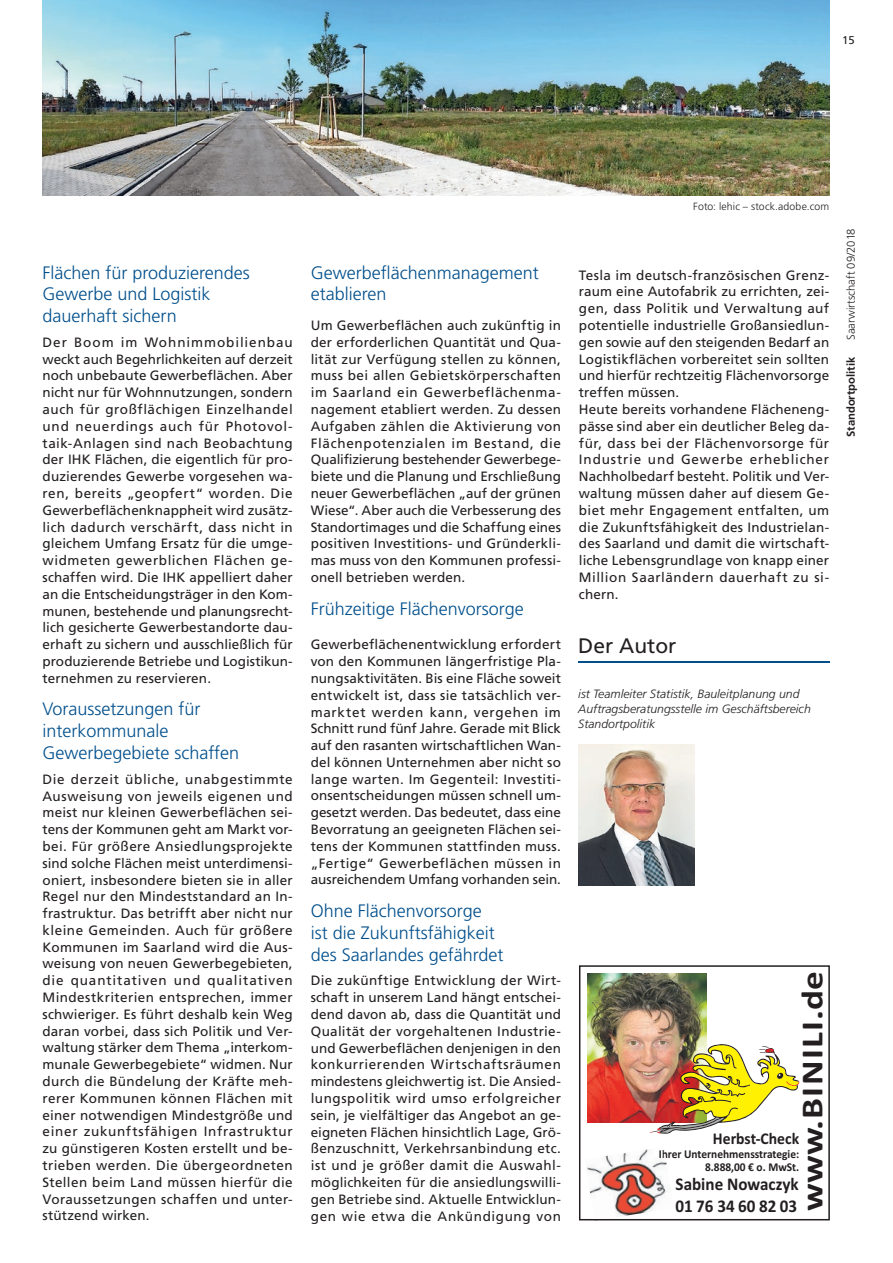
<style>
.page{position:relative;width:893px;height:1263px;background:#fff}
.page>*{position:absolute;margin:0;border:0;box-sizing:border-box;transform-origin:0 0}
.t1{font:700 30.75px "Calibri";letter-spacing:.04em;color:#231f20;scale:1.21 1}
.t2{font:21px "Frutiger LT";color:#231f20}
.t3{font:300 18px/21.8px "Frutiger LT";color:#004f8c}
.t4{font:700 18px/21.6px "Calibri";color:#231f20;scale:.95 1}
.t5{font:700 16.5px "Calibri";color:#231f20;scale:.95 1}
.t6{font:13.5px/16.8px "Frutiger LT";letter-spacing:.01em;color:#231f20;text-align:justify}
.t7{font:italic 300 12px/15px "Frutiger LT";color:#231f20}
.t8{font:700 12px/12.9px "Calibri";color:#231f20;text-align:right;scale:.95 1}
.t9{font:300 11.25px "Frutiger LT";color:#231f20}
.t10{font:700 11.25px "Frutiger LT";color:#231f20}
.t11{font:11.25px "Frutiger LT";color:#231f20}
.t12{font:300 10.5px "Frutiger LT";letter-spacing:.015em;color:#231f20}
</style>
<div class="page">
<img style="left:43px;top:0;width:786px;height:196px">
<hr style="left:578px;top:661px;width:252px;height:2px;background:#004f8c">
<img style="left:578px;top:745px;width:117px;height:140px">
<div style="left:579px;top:965px;width:251px;height:255px;border:2px solid #231f20"></div>
<img style="left:587px;top:974px;width:119px;height:149px">
<img style="left:650px;top:1044px;width:149px;height:90px">
<img style="left:585px;top:1149px;width:89px;height:70px">
<p class="t11" style="left:842px;top:34px;width:14px">15</p>
<h3 class="t3" style="left:43px;top:262px;width:209px">Flächen für produzierendes<br>Gewerbe und Logistik dauerhaft sichern</h3>
<p class="t6" style="left:43px;top:334px;width:252px">Der Boom im Wohnimmobilienbau weckt auch Begehrlichkeiten auf derzeit noch unbebaute Gewerbeflächen. Aber nicht nur für Wohnnutzungen, sondern auch für großflächigen Einzelhandel und neuerdings auch für Photovol&shy;taik-Anlagen sind nach Beobachtung der IHK Flächen, die eigentlich für pro&shy;duzierendes Gewerbe vorgesehen wa&shy;ren, bereits „geopfert“ worden. Die Gewerbeflächenknappheit wird zusätz&shy;lich dadurch verschärft, dass nicht in gleichem Umfang Ersatz für die umge&shy;widmeten gewerblichen Flächen ge&shy;schaffen wird. Die IHK appelliert daher an die Entscheidungsträger in den Kom&shy;munen, bestehende und planungsrecht&shy;lich gesicherte Gewerbestandorte dau&shy;erhaft zu sichern und ausschließlich für produzierende Betriebe und Logistikun&shy;ternehmen zu reservieren.</p>
<h3 class="t3" style="left:43px;top:699px;width:198px">Voraussetzungen für interkommunale<br>Gewerbe gebiete schaffen</h3>
<p class="t6" style="left:43px;top:771px;width:252px">Die derzeit übliche, unabgestimmte Ausweisung von jeweils eigenen und meist nur kleinen Gewerbeflächen sei&shy;tens der Kommunen geht am Markt vor&shy;bei. Für größere Ansiedlungsprojekte sind solche Flächen meist unterdimensi&shy;oniert, insbesondere bieten sie in aller Regel nur den Mindeststandard an In&shy;frastruktur. Das betrifft aber nicht nur kleine Gemeinden. Auch für größere Kommunen im Saarland wird die Aus&shy;weisung von neuen Gewerbegebieten, die quantitativen und qualitativen Mindestkriterien entsprechen, immer schwieriger. Es führt deshalb kein Weg daran vorbei, dass sich Politik und Ver&shy;waltung stärker dem Thema „interkom&shy;munale Gewerbegebiete“ widmen. Nur durch die Bündelung der Kräfte meh&shy;rerer Kommunen können Flächen mit einer notwendigen Mindestgröße und einer zukunftsfähigen Infrastruktur zu günstigeren Kosten erstellt und be&shy;trieben werden. Die übergeordneten Stellen beim Land müssen hierfür die Voraussetzungen schaffen und unter&shy;stützend wirken.</p>
<p class="t12" style="left:693px;top:200px;width:137px">Foto: lehic – stock.adobe.com</p>
<h3 class="t3" style="left:311px;top:262px;width:230px">Gewerbeflächenmanagement etablieren</h3>
<p class="t6" style="left:311px;top:317px;width:252px">Um Gewerbeflächen auch zukünftig in der erforderlichen Quantität und Qua&shy;lität zur Verfügung stellen zu können, muss bei allen Gebietskörperschaften im Saarland ein Gewerbeflächenma&shy;nagement etabliert werden. Zu dessen Aufgaben zählen die Aktivierung von Flächenpotenzialen im Bestand, die Qualifizierung bestehender Gewerbege&shy;biete und die Planung und Erschließung neuer Gewerbeflächen „auf der grünen Wiese“. Aber auch die Verbesserung des Standortimages und die Schaffung eines positiven Investitions- und Gründerkli&shy;mas muss von den Kommunen professi&shy;onell betrieben werden.</p>
<h3 class="t3" style="left:311px;top:598px;width:214px">Frühzeitige Flächenvorsorge</h3>
<p class="t6" style="left:311px;top:636px;width:252px">Gewerbeflächenentwicklung erfordert von den Kommunen längerfristige Pla&shy;nungsaktivitäten. Bis eine Fläche soweit entwickelt ist, dass sie tatsächlich ver&shy;marktet werden kann, vergehen im Schnitt rund fünf Jahre. Gerade mit Blick auf den rasanten wirtschaftlichen Wan&shy;del können Unternehmen aber nicht so lange warten. Im Gegenteil: Investiti&shy;onsentscheidungen müssen schnell um&shy;gesetzt werden. Das bedeutet, dass eine Bevorratung an geeigneten Flächen sei&shy;tens der Kommunen stattfinden muss. „Fertige“ Gewerbeflächen müssen in ausreichendem Umfang vorhanden sein.</p>
<h3 class="t3" style="left:311px;top:900px;width:194px">Ohne Flächenvorsorge<br>ist die Zukunftsfähigkeit des Saarlandes gefährdet</h3>
<p class="t6" style="left:311px;top:972px;width:252px">Die zukünftige Entwicklung der Wirt&shy;schaft in unserem Land hängt entschei&shy;dend davon ab, dass die Quantität und Qualität der vorgehaltenen Industrie&shy;und Gewerbeflächen denjenigen in den konkurrierenden Wirtschaftsräumen mindestens gleichwertig ist. Die Ansied&shy;lungspolitik wird umso erfolgreicher sein, je vielfältiger das Angebot an ge&shy;eigneten Flächen hinsichtlich Lage, Grö&shy;ßenzuschnitt, Verkehrsanbindung etc. ist und je größer damit die Auswahl&shy;möglichkeiten für die ansiedlungswilli&shy;gen Betriebe sind. Aktuelle Entwicklun&shy;gen wie etwa die Ankündigung von</p>
<p class="t6" style="left:579px;top:267px;width:252px;text-align:left">Tesla im deutsch-französischen Grenz&shy;raum eine Autofabrik zu errichten, zei&shy;gen, dass Politik und Verwaltung auf potentielle industrielle Großansiedlun&shy;gen sowie auf den steigenden Bedarf an Logistikflächen vorbereitet sein sollten und hierfür rechtzeitig Flächenvorsorge treffen müssen.<br>Heute bereits vorhandene Flächeneng&shy;pässe sind aber ein deutlicher Beleg da&shy;für, dass bei der Flächenvorsorge für Industrie und Gewerbe erheblicher Nachholbedarf besteht. Politik und Ver&shy;waltung müssen daher auf diesem Ge&shy;biet mehr Engagement entfalten, um die Zukunftsfähigkeit des Industrielan&shy;des Saarland und damit die wirtschaft&shy;liche Lebensgrundlage von knapp einer Million Saarländern dauerhaft zu si&shy;chern.</p>
<h2 class="t2" style="left:578px;top:633px;width:100px">Der Autor</h2>
<p class="t7" style="left:578px;top:686px;width:234px">ist Teamleiter Statistik, Bauleitplanung und<br>Auftragsberatungsstelle im Geschäftsbereich<br>Standortpolitik</p>
<h1 class="t1" style="left:792px;top:1211px;width:200px;rotate:-90deg">www.BINILI.de</h1>
<p class="t5" style="left:713px;top:1128px;width:92px">Herbst-Check</p>
<p class="t8" style="left:659px;top:1148px;width:149px">Ihrer Unternehmensstrategie:<br>8.888,00 € o. MwSt.</p>
<h3 class="t4" style="left:676px;top:1174px;width:131px">Sabine Nowaczyk<br>01 76 34 60 82 03</h3>
<p class="t9" style="left:844px;top:340px;width:112px;rotate:-90deg">Saarwirtschaft 09/2018</p>
<p class="t10" style="left:844px;top:437px;width:82px;rotate:-90deg">Standortpolitik</p>
</div>
